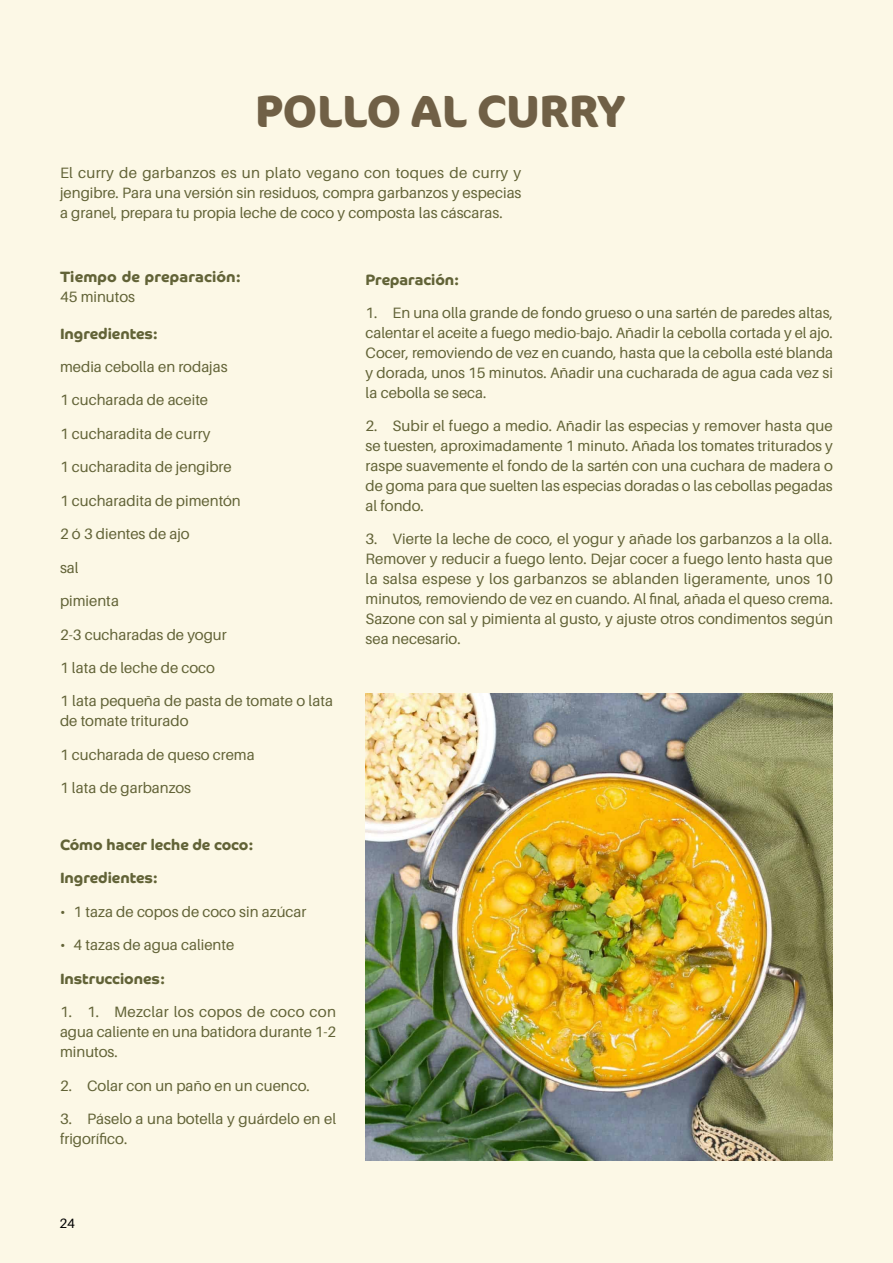
<style>
.page{position:relative;width:893px;height:1263px;background:#fff}
.page>*{position:absolute;margin:0;border:0;box-sizing:border-box;transform-origin:0 0}
.t1{font:700 45px "Cocon Pro";color:#706046}
.t2{font:15px/20px "Aileron";color:#626337;text-align:justify}
.t3{font:700 15px "Co Headline";color:#626337}
.t4{font:13.5px "Aileron";color:#000}
</style>
<div class="page">
<div style="left:0;top:0;width:892px;height:1263px;background:#fcf8e6"></div>
<img style="left:365px;top:693px;width:467px;height:467px">
<h1 class="t1" style="left:255px;top:80px;width:371px">POLLO AL CURRY</h1>
<p class="t2" style="left:60px;top:163px;width:463px">El curry de garbanzos es un plato vegano con toques de curry y jengibre. Para una versión sin residuos, compra garbanzos y especias a granel, prepara tu propia leche de coco y composta las cáscaras.</p>
<p class="t3" style="left:60px;top:268px;width:182px">Tiempo de preparación:</p>
<p class="t2" style="left:60px;top:287px;width:76px">45 minutos</p>
<p class="t3" style="left:60px;top:325px;width:99px">Ingredientes:</p>
<p class="t2" style="left:60px;top:357px;width:169px">media cebolla en rodajas</p>
<p class="t2" style="left:60px;top:390px;width:150px">1 cucharada de aceite</p>
<p class="t2" style="left:60px;top:424px;width:152px">1 cucharadita de curry</p>
<p class="t2" style="left:60px;top:457px;width:173px">1 cucharadita de jengibre</p>
<p class="t2" style="left:60px;top:491px;width:182px">1 cucharadita de pimentón</p>
<p class="t2" style="left:60px;top:524px;width:131px">2 ó 3 dientes de ajo</p>
<p class="t2" style="left:60px;top:558px;width:20px">sal</p>
<p class="t2" style="left:60px;top:591px;width:60px">pimienta</p>
<p class="t2" style="left:60px;top:625px;width:168px">2-3 cucharadas de yogur</p>
<p class="t2" style="left:60px;top:658px;width:156px">1 lata de leche de coco</p>
<p class="t2" style="left:60px;top:691px;width:275px">1 lata pequeña de pasta de tomate o lata de tomate triturado</p>
<p class="t2" style="left:60px;top:745px;width:196px">1 cucharada de queso crema</p>
<p class="t2" style="left:60px;top:778px;width:133px">1 lata de garbanzos</p>
<p class="t3" style="left:60px;top:836px;width:195px">Cómo hacer leche de coco:</p>
<p class="t3" style="left:60px;top:870px;width:99px">Ingredientes:</p>
<p class="t2" style="left:60px;top:902px;width:248px">• 1 taza de copos de coco sin azúcar</p>
<p class="t2" style="left:60px;top:935px;width:176px">• 4 tazas de agua caliente</p>
<p class="t3" style="left:60px;top:970px;width:107px">Instrucciones:</p>
<p class="t2" style="left:60px;top:1002px;width:278px">1. 1. Mezclar los copos de coco con agua caliente en una batidora durante 1-2 minutos.</p>
<p class="t2" style="left:60px;top:1076px;width:251px">2. Colar con un paño en un cuenco.</p>
<p class="t2" style="left:60px;top:1109px;width:278px">3. Páselo a una botella y guárdelo en el frigorífico.</p>
<p class="t4" style="left:59px;top:1216px;width:17px">24</p>
<p class="t3" style="left:365px;top:271px;width:95px">Preparación:</p>
<p class="t2" style="left:365px;top:303px;width:469px">1. En una olla grande de fondo grueso o una sartén de paredes altas, calentar el aceite a fuego medio-bajo. Añadir la cebolla cortada y el ajo.<br>Cocer, removiendo de vez en cuando, hasta que la cebolla esté blanda y dorada, unos 15 minutos. Añadir una cucharada de agua cada vez si la cebolla se seca.</p>
<p class="t2" style="left:365px;top:416px;width:469px">2. Subir el fuego a medio. Añadir las especias y remover hasta que se tuesten, aproximadamente 1 minuto. Añada los tomates triturados y raspe suavemente el fondo de la sartén con una cuchara de madera o de goma para que suelten las especias doradas o las cebollas pegadas al fondo.</p>
<p class="t2" style="left:365px;top:529px;width:469px">3. Vierte la leche de coco, el yogur y añade los garbanzos a la olla.<br>Remover y reducir a fuego lento. Dejar cocer a fuego lento hasta que la salsa espese y los garbanzos se ablanden ligeramente, unos 10 minutos, removiendo de vez en cuando. Al final, añada el queso crema.<br>Sazone con sal y pimienta al gusto, y ajuste otros condimentos según sea necesario.</p>
</div>
